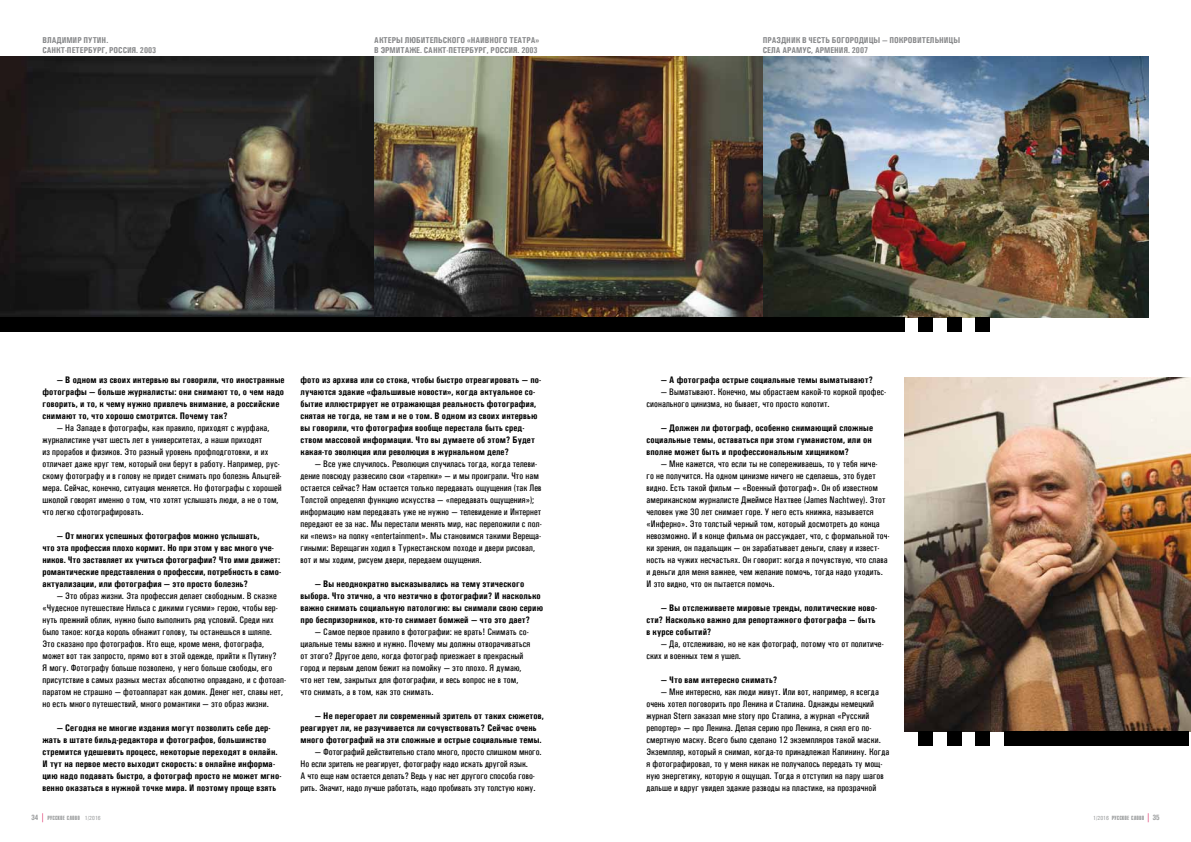
<style>
.page{position:relative;width:1191px;height:842px;background:#fff}
.page>*{position:absolute;margin:0;border:0;box-sizing:border-box;transform-origin:0 0}
.t1{font:500 9.5px/12px "Univers Condensed";letter-spacing:.01em;color:#000}
.t2{font:700 9.5px/12px "Univers Condensed";letter-spacing:.01em;color:#000}
.t3{font:700 8.5px/10px "Univers Condensed";color:#87888a}
.t4{font:700 5px "Compact";letter-spacing:.02em;color:#9c9e9f}
.s1{font-family:"Switzerland Condensed";font-size:7px}
.s2{font-family:"Univers Condensed";font-weight:500;font-size:9px;color:#d60048}
.s3{font-family:"Univers Condensed";font-weight:500;font-size:6px}
</style>
<div class="page">
<img style="left:0;top:57px;width:1148px;height:260px">
<img style="left:904px;top:377px;width:287px;height:354px">
<div style="left:0;top:317px;width:904px;height:15px;background:#000"></div>
<div style="left:918px;top:317px;width:15px;height:15px;background:#000"></div>
<div style="left:947px;top:317px;width:14px;height:15px;background:#000"></div>
<div style="left:975px;top:317px;width:14px;height:15px;background:#000"></div>
<div style="left:1003px;top:731px;width:185px;height:15px;background:#000"></div>
<div style="left:918px;top:731px;width:15px;height:15px;background:#000"></div>
<div style="left:947px;top:731px;width:14px;height:15px;background:#000"></div>
<div style="left:975px;top:731px;width:14px;height:15px;background:#000"></div>
<p class="t3" style="left:43px;top:35px;width:77px;text-indent:41px">Путин.<br>Санкт-Петербург, Росси</p>
<p class="t3" style="left:132px;top:45px;width:26px">я. 2003</p>
<p class="t3" style="left:43px;top:35px;width:16px">Владимир</p>
<p class="t3" style="left:374px;top:35px;width:74px">Актеры любительского</p>
<p class="t3" style="left:467px;top:35px;width:14px">«Наивного</p>
<p class="t3" style="left:509px;top:35px;width:31px">театра»</p>
<p class="t3" style="left:374px;top:45px;width:126px">в Эрмитаже. Санкт-Петербург, Росси</p>
<p class="t3" style="left:513px;top:45px;width:26px">я. 2003</p>
<p class="t3" style="left:763px;top:35px;width:25px">Праздник</p>
<p class="t3" style="left:802px;top:35px;width:40px">в честь Богороди</p>
<p class="t3" style="left:868px;top:35px;width:27px">цы — покрови</p>
<p class="t3" style="left:921px;top:35px;width:40px">тельницы</p>
<p class="t3" style="left:763px;top:45px;width:63px">села Арамус, Армени</p>
<p class="t3" style="left:843px;top:45px;width:26px">я. 2007</p>
<p class="t2" style="left:43px;top:373px;width:244px;text-indent:14px">— В одном из своих интервью вы говорили, что иностранные фотографы — больше журналисты: они снимают то, о чем надо говорить, и то, к чему нужно привлечь внимание, а российские снимают то, что хорошо смотрится. Почему так?</p>
<p class="t1" style="left:42px;top:421px;width:241px;text-indent:14px">— На Западе в фотографы, как правило, приходят с журфака, журналистике учат шесть лет в университетах, а наши приходят<br>из прорабов и физиков. Это разный уровень профподготовки, и их отличает даже круг тем, который они берут в работу. Например, рус&shy;скому фотографу и в голову не придет снимать про болезнь Альцгей&shy;мера. Сейчас, конечно, ситуация меняется. Но фотографы с хорошей школой говорят именно о том, что хотят услышать люди, а не о том, что легко сфотографировать.</p>
<p class="t2" style="left:42px;top:529px;width:240px;text-indent:14px">— От многих успешных фотографов можно услышать,<br>что эта профессия плохо кормит. Но при этом у вас много уче&shy;ников. Что заставляет их учиться фотографии? Что ими движет: романтические представления о профессии, потребность в само&shy;актуализации, или фотография — это просто болезнь?</p>
<p class="t1" style="left:42px;top:589px;width:245px;text-indent:14px">— Это образ жизни. Эта профессия делает свободным. В сказке «Чудесное путешествие Нильса с дикими гусями» герою, чтобы вер&shy;нуть прежний облик, нужно было выполнить ряд условий. Среди них было такое: когда король обнажит голову, ты останешься в шляпе.<br>Это сказано про фотографов. Кто еще, кроме меня, фотографа, может вот так запросто, прямо вот в этой одежде, прийти к Путину?<br>Я могу. Фотографу больше позволено, у него больше свободы, его присутствие в самых разных местах абсолютно оправдано, и с фотоап&shy;паратом не страшно — фотоаппарат как домик. Денег нет, славы нет, но есть много путешествий, много романтики — это образ жизни.</p>
<p class="t2" style="left:42px;top:721px;width:241px;text-indent:14px">— Сегодня не многие издания могут позволить себе дер&shy;жать в штате бильд-редактора и фотографов, большинство стремится удешевить процесс, некоторые переходят в онлайн.<br>И тут на первое место выходит скорость: в онлайне информа&shy;цию надо подавать быстро, а фотограф просто не может мгно&shy;венно оказаться в нужной точке мира. И поэтому проще взять</p>
<p class="t2" style="left:300px;top:373px;width:242px">фото из архива или со стока, чтобы быстро отреагировать — по&shy;лучаются эдакие «фальшивые новости», когда актуальное со&shy;бытие иллюстрирует не отражающая реальность фотография, снятая не тогда, не там и не о том. В одном из своих интервью вы говорили, что фотография вообще перестала быть сред&shy;ством массовой информации. Что вы думаете об этом? Будет какая-то эволюция или революция в журнальном деле?</p>
<p class="t1" style="left:300px;top:457px;width:243px;text-indent:14px">— Все уже случилось. Революция случилась тогда, когда телеви&shy;дение повсюду развесило свои «тарелки» — и мы проиграли. Что нам остается сейчас? Нам остается только передавать ощущения (так Лев Толстой определял функцию искусства — «передавать ощущения»); информацию нам передавать уже не нужно — телевидение и Интернет передают ее за нас. Мы перестали менять мир, нас переложили с пол&shy;ки «news» на полку «entertainment». Мы становимся такими Вереща&shy;гиными: Верещагин ходил в Туркестанском походе и двери рисовал, вот и мы ходим, рисуем двери, передаем ощущения.</p>
<p class="t2" style="left:300px;top:577px;width:244px;text-indent:14px">— Вы неоднократно высказывались на тему этического выбора. Что этично, а что неэтично в фотографии? И насколько важно снимать социальную патологию: вы снимали свою серию про беспризорников, кто-то снимает бомжей — что это дает?</p>
<p class="t1" style="left:300px;top:625px;width:231px;text-indent:14px">— Самое первое правило в фотографии: не врать! Снимать со&shy;циальные темы важно и нужно. Почему мы должны отворачиваться от этого? Другое дело, когда фотограф приезжает в прекрасный город и первым делом бежит на помойку — это плохо. Я думаю, что нет тем, закрытых для фотографии, и весь вопрос не в том, что снимать, а в том, как это снимать.</p>
<p class="t2" style="left:300px;top:709px;width:245px;text-indent:14px">— Не перегорает ли современный зритель от таких сюжетов, реагирует ли, не разучивается ли сочувствовать? Сейчас очень много фотографий на эти сложные и острые социальные темы.</p>
<p class="t1" style="left:300px;top:745px;width:243px;text-indent:14px">— Фотографий действительно стало много, просто слишком много.<br>Но если зритель не реагирует, фотографу надо искать другой язык.<br>А что еще нам остается делать? Ведь у нас нет другого способа гово&shy;рить. Значит, надо лучше работать, надо пробивать эту толстую кожу.</p>
<p class="t2" style="left:660px;top:373px;width:214px">— А фотографа острые социальные темы выматывают?</p>
<p class="t1" style="left:646px;top:385px;width:241px;text-indent:14px">— Выматывают. Конечно, мы обрастаем какой-то коркой профес&shy;сионального цинизма, но бывает, что просто колотит.</p>
<p class="t2" style="left:646px;top:421px;width:228px;text-indent:14px">— Должен ли фотограф, особенно снимающий сложные социальные темы, оставаться при этом гуманистом, или он вполне может быть и профессиональным хищником?</p>
<p class="t1" style="left:646px;top:457px;width:245px;text-indent:14px">— Мне кажется, что если ты не сопереживаешь, то у тебя ниче-<br>го не получится. На одном цинизме ничего не сделаешь, это будет видно. Есть такой фильм — «Военный фотограф». Он об известном американском журналисте Джеймсе Нахтвее (James Nachtwey). Этот человек уже 30 лет снимает горе. У него есть книжка, называется «Инферно». Это толстый черный том, который досмотреть до конца невозможно. И в конце фильма он рассуждает, что, с формальной точ&shy;ки зрения, он падальщик — он зарабатывает деньги, славу и извест&shy;ность на чужих несчастьях. Он говорит: когда я почувствую, что слава и деньги для меня важнее, чем желание помочь, тогда надо уходить.<br>И это видно, что он пытается помочь.</p>
<p class="t2" style="left:646px;top:601px;width:232px;text-indent:14px">— Вы отслеживаете мировые тренды, политические ново&shy;сти? Насколько важно для репортажного фотографа — быть в курсе событий?</p>
<p class="t1" style="left:646px;top:637px;width:239px;text-indent:14px">— Да, отслеживаю, но не как фотограф, потому что от политиче&shy;ских и военных тем я ушел.</p>
<p class="t2" style="left:660px;top:673px;width:118px">— Что вам интересно снимать?</p>
<p class="t1" style="left:646px;top:685px;width:244px;text-indent:14px">— Мне интересно, как люди живут. Или вот, например, я всегда очень хотел поговорить про Ленина и Сталина. Однажды немецкий журнал Stern заказал мне story про Сталина, а журнал «Русский репортер» — про Ленина. Делая серию про Ленина, я снял его по&shy;смертную маску. Всего было сделано 12 экземпляров такой маски.<br>Экземпляр, который я снимал, когда-то принадлежал Калинину. Когда я фотографировал, то у меня никак не получалось передать ту мощ&shy;ную энергетику, которую я ощущал. Тогда я отступил на пару шагов дальше и вдруг увидел эдакие разводы на пластике, на прозрачной</p>
<p class="t4" style="left:31px;top:815px;width:71px"><span class="s1">34</span> <span class="s2">|</span> русское слово <span class="s3">1/2016</span></p>
<p class="t4" style="left:1093px;top:815px;width:68px"><span class="s3">1/2016</span> русское слово <span class="s2">|</span> <span class="s1">35</span></p>
</div>
